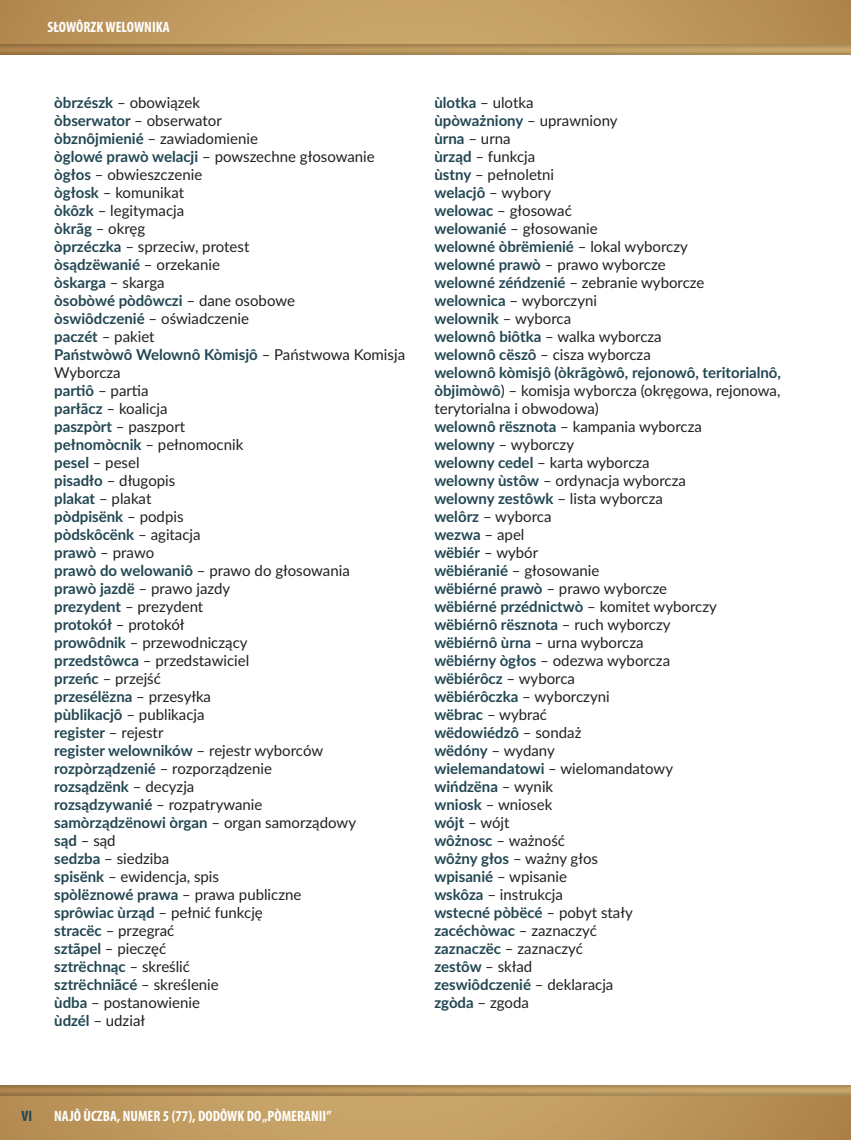
<style>
.page{position:relative;width:851px;height:1140px;background:#fff}
.page>*{position:absolute;margin:0;border:0;box-sizing:border-box;transform-origin:0 0}
.t1{font:15px/18px "Lato";color:#231f20}
.t2{font:700 condensed 15px "Myriad Pro";color:#fff}
.t3{font:700 condensed 15px "Myriad Pro";color:#224753}
.s1{font-weight:700;color:#224753}
</style>
<div class="page">
<svg style="left:0;top:0;width:850px;height:43px;background:#be995e"></svg>
<svg style="left:0;top:1096px;width:850px;height:44px;background:#be995e"></svg>
<div style="left:0;top:1083px;width:850px;height:13px;background:#231f20;opacity:.75"></div>
<div style="left:0;top:43px;width:850px;height:14px;background:#231f20;opacity:.75"></div>
<p class="t2" style="left:48px;top:18px;width:123px">SŁOWÔRZK WELOWNIKA</p>
<p class="t1" style="left:54px;top:93px;width:352px"><span class="s1">òbrzészk</span> – obowiązek<br><span class="s1">òbserwator</span> – obserwator<br><span class="s1">òbznôjmienié</span> – zawiadomienie<br><span class="s1">òglowé prawò welacji</span> – powszechne głosowanie <span class="s1">ògłos</span> – obwieszczenie<br><span class="s1">ògłosk</span> – komunikat<br><span class="s1">òkôzk</span> – legitymacja<br><span class="s1">òkrãg</span> – okręg<br><span class="s1">òprzéczka</span> – sprzeciw, protest<br><span class="s1">òsądzëwanié</span> – orzekanie<br><span class="s1">òskarga</span> – skarga<br><span class="s1">òsobòwé pòdôwczi</span> – dane osobowe<br><span class="s1">òswiôdczenié</span> – oświadczenie<br><span class="s1">paczét</span> – pakiet<br><span class="s1">Państwòwô Welownô Kòmisjô</span> – Państwowa Komisja<br>Wyborcza<br><span class="s1">partiô</span> – partia<br><span class="s1">parłãcz</span> – koalicja<br><span class="s1">paszpòrt</span> – paszport<br><span class="s1">pełnomòcnik</span> – pełnomocnik<br><span class="s1">pesel</span> – pesel<br><span class="s1">pisadło</span> – długopis<br><span class="s1">plakat</span> – plakat<br><span class="s1">pòdpisënk</span> – podpis<br><span class="s1">pòdskôcënk</span> – agitacja<br><span class="s1">prawò</span> – prawo<br><span class="s1">prawò do welowaniô</span> – prawo do głosowania<br><span class="s1">prawò jazdë</span> – prawo jazdy<br><span class="s1">prezydent</span> – prezydent<br><span class="s1">protokół</span> – protokół<br><span class="s1">prowôdnik</span> – przewodniczący<br><span class="s1">przedstôwca</span> – przedstawiciel<br><span class="s1">przeńc</span> – przejść<br><span class="s1">przesélëzna</span> – przesyłka<br><span class="s1">pùblikacjô</span> – publikacja<br><span class="s1">register</span> – rejestr<br><span class="s1">register welowników</span> – rejestr wyborców <span class="s1">rozpòrządzenié</span> – rozporządzenie<br><span class="s1">rozsądzënk</span> – decyzja<br><span class="s1">rozsądzywanié</span> – rozpatrywanie<br><span class="s1">samòrządzënowi òrgan</span> – organ samorządowy<br><span class="s1">sąd</span> – sąd<br><span class="s1">sedzba</span> – siedziba<br><span class="s1">spisënk</span> – ewidencja, spis<br><span class="s1">spòlëznowé prawa</span> – prawa publiczne<br><span class="s1">sprôwiac ùrząd</span> – pełnić funkcję<br><span class="s1">stracëc</span> – przegrać<br><span class="s1">sztãpel</span> – pieczęć<br><span class="s1">sztrëchnąc</span> – skreślić<br><span class="s1">sztrëchniãcé</span> – skreślenie<br><span class="s1">ùdba</span> – postanowienie<br><span class="s1">ùdzél</span> – udział</p>
<p class="t1" style="left:434px;top:93px;width:348px"><span class="s1">ùlotka</span> – ulotka<br><span class="s1">ùpòważniony</span> – uprawniony<br><span class="s1">ùrna</span> – urna<br><span class="s1">ùrząd</span> – funkcja<br><span class="s1">ùstny</span> – pełnoletni<br><span class="s1">welacjô</span> – wybory<br><span class="s1">welowac</span> – głosować<br><span class="s1">welowanié</span> – głosowanie<br><span class="s1">welowné òbrëmienié</span> – lokal wyborczy<br><span class="s1">welowné prawò</span> – prawo wyborcze<br><span class="s1">welowné zéńdzenié</span> – zebranie wyborcze<br><span class="s1">welownica</span> – wyborczyni<br><span class="s1">welownik</span> – wyborca<br><span class="s1">welownô biôtka</span> – walka wyborcza<br><span class="s1">welownô cëszô</span> – cisza wyborcza<br><span class="s1">welownô kòmisjô (òkrãgòwô, rejonowô, teritorialnô, òbjimòwô</span>) – komisja wyborcza (okręgowa, rejonowa, terytorialna i obwodowa)<br><span class="s1">welownô rësznota</span> – kampania wyborcza<br><span class="s1">welowny</span> – wyborczy<br><span class="s1">welowny cedel</span> – karta wyborcza<br><span class="s1">welowny ùstôw</span> – ordynacja wyborcza<br><span class="s1">welowny zestôwk</span> – lista wyborcza<br><span class="s1">welôrz</span> – wyborca<br><span class="s1">wezwa</span> – apel<br><span class="s1">wëbiér</span> – wybór<br><span class="s1">wëbiéranié</span> – głosowanie<br><span class="s1">wëbiérné prawò</span> – prawo wyborcze<br><span class="s1">wëbiérné przédnictwò</span> – komitet wyborczy <span class="s1">wëbiérnô rësznota</span> – ruch wyborczy<br><span class="s1">wëbiérnô ùrna</span> – urna wyborcza<br><span class="s1">wëbiérny ògłos</span> – odezwa wyborcza<br><span class="s1">wëbiérôcz</span> – wyborca<br><span class="s1">wëbiérôczka</span> – wyborczyni<br><span class="s1">wëbrac</span> – wybrać<br><span class="s1">wëdowiédzô</span> – sondaż<br><span class="s1">wëdóny</span> – wydany<br><span class="s1">wielemandatowi</span> – wielomandatowy<br><span class="s1">wińdzëna</span> – wynik<br><span class="s1">wniosk</span> – wniosek<br><span class="s1">wójt</span> – wójt<br><span class="s1">wôżnosc</span> – ważność<br><span class="s1">wôżny głos</span> – ważny głos<br><span class="s1">wpisanié</span> – wpisanie<br><span class="s1">wskôza</span> – instrukcja<br><span class="s1">wstecné pòbëcé</span> – pobyt stały<br><span class="s1">zacéchòwac</span> – zaznaczyć<br><span class="s1">zaznaczëc</span> – zaznaczyć<br><span class="s1">zestôw</span> – skład<br><span class="s1">zeswiôdczenié</span> – deklaracja<br><span class="s1">zgòda</span> – zgoda</p>
<p class="t3" style="left:22px;top:1106px;width:12px">VI</p>
<p class="t2" style="left:54px;top:1106px;width:278px">NAJÔ ÙCZBA, NUMER 5 (77), DODÔWK DO „PÒMERANII”</p>
</div>
